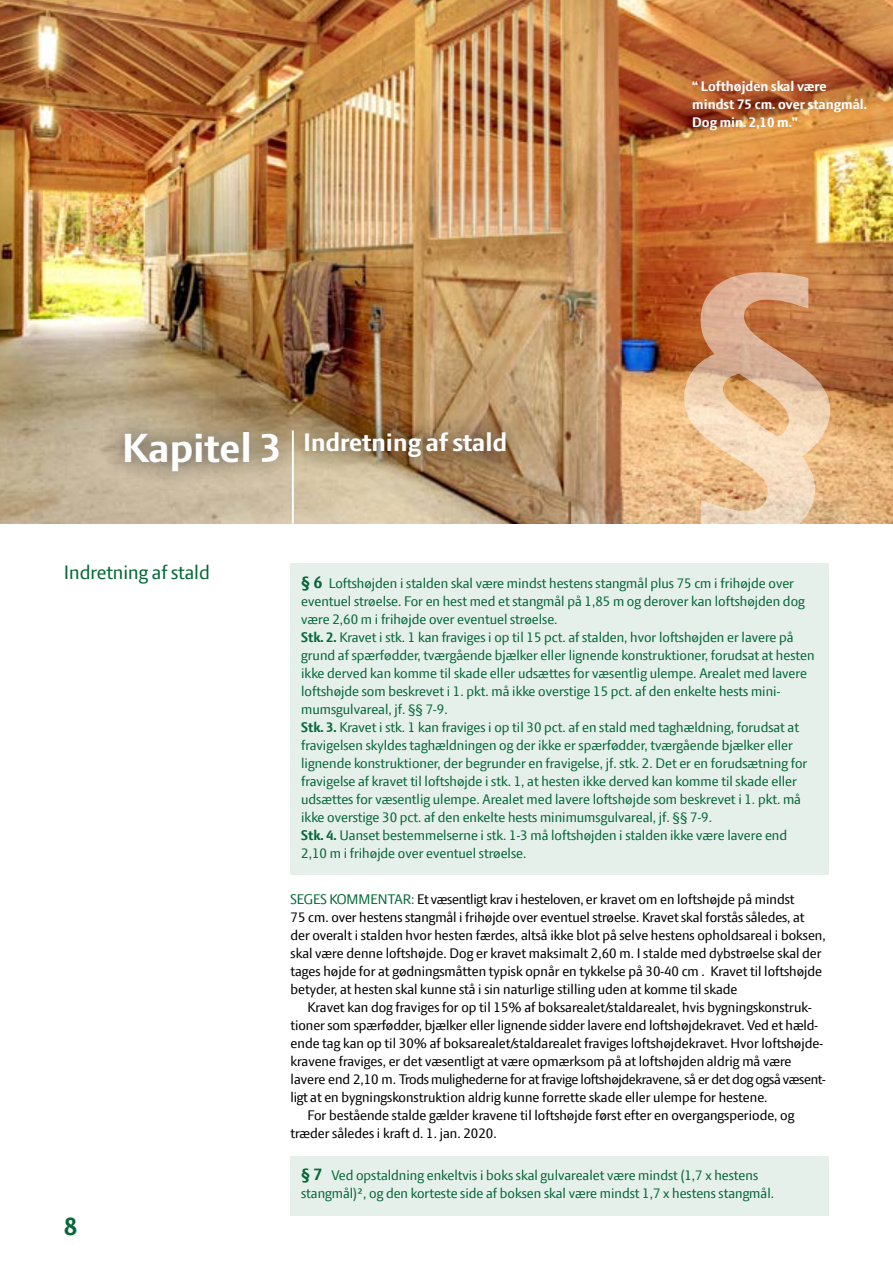
<style>
.page{position:relative;width:893px;height:1263px;background:#fff}
.page>*{position:absolute;margin:0;border:0;box-sizing:border-box;transform-origin:0 0}
.t1{font:700 339.3px "LF Press Sans";color:#fff}
.t2{font:700 27.3px "LF Press Sans";color:#fff}
.t3{font:700 27.3px "LF Press Sans";color:#056839}
.t4{font:21px "LF Press Sans";color:#056839}
.t5{font:15px/18px "LF Press Sans";color:#056839}
.t6{font:15px/18px "LF Press Sans";color:#000}
.t7{font:15px "LF Press Sans";letter-spacing:-.02em;color:#000}
.t8{font:700 15px/18px "LF Press Sans";color:#fff}
.s1{font-size:43.8px}
.s2{font-weight:700;font-size:18px}
.s3{font-weight:700}
.s4{color:#056839}
</style>
<div class="page">
<img style="left:0;top:0;width:892px;height:524px">
<div style="left:281px;top:410px;width:247px;height:70px;background:#000;opacity:.75"></div>
<div style="left:100px;top:410px;width:201px;height:84px;background:#000;opacity:.75"></div>
<hr style="left:292px;top:430px;width:2px;height:94px;background:#fff">
<div style="left:291px;top:563px;width:538px;height:312px;background:#e6f0eb"></div>
<hr style="left:892px;top:0;width:1px;height:524px;background:#edede3">
<div style="left:291px;top:1156px;width:538px;height:59px;background:#e6f0eb"></div>
<h2 class="t2" style="left:122px;top:426px;width:386px"><span class="s1">Kapitel 3</span> Indretning af stald</h2>
<p class="t8" style="left:692px;top:77px;width:176px">“ Lofthøjden skal være mindst 75 cm. over stangmål.<br>Dog min. 2,10 m.”</p>
<h1 class="t1" style="left:672px;top:187px;width:171px">§</h1>
<h3 class="t4" style="left:64px;top:560px;width:148px">Indretning af stald</h3>
<h2 class="t3" style="left:64px;top:1210px;width:15px">8</h2>
<p class="t5" style="left:301px;top:574px;width:515px"><span class="s2">§ 6</span> Loftshøjden i stalden skal være mindst hestens stangmål plus 75 cm i frihøjde over eventuel strøelse. For en hest med et stangmål på 1,85 m og derover kan loftshøjden dog være 2,60 m i frihøjde over eventuel strøelse.<br><span class="s3">Stk. 2.</span> Kravet i stk. 1 kan fraviges i op til 15 pct. af stalden, hvor loftshøjden er lavere på grund af spærfødder, tværgående bjælker eller lignende konstruktioner, forudsat at hesten ikke derved kan komme til skade eller udsættes for væsentlig ulempe. Arealet med lavere loftshøjde som beskrevet i 1. pkt. må ikke overstige 15 pct. af den enkelte hests mini&shy;mumsgulvareal, jf. §§ 7-9.<br><span class="s3">Stk. 3.</span> Kravet i stk. 1 kan fraviges i op til 30 pct. af en stald med taghældning, forudsat at fravigelsen skyldes taghældningen og der ikke er spærfødder, tværgående bjælker eller lignende konstruktioner, der begrunder en fravigelse, jf. stk. 2. Det er en forudsætning for fravigelse af kravet til loftshøjde i stk. 1, at hesten ikke derved kan komme til skade eller udsættes for væsentlig ulempe. Arealet med lavere loftshøjde som beskrevet i 1. pkt. må ikke overstige 30 pct. af den enkelte hests minimumsgulvareal, jf. §§ 7-9.<br><span class="s3">Stk. 4.</span> Uanset bestemmelserne i stk. 1-3 må loftshøjden i stalden ikke være lavere end 2,10 m i frihøjde over eventuel strøelse.</p>
<p class="t6" style="left:291px;top:890px;width:537px"><span class="s4">SEGES KOMMENTAR:</span> Et væsentligt krav i hesteloven, er kravet om en loftshøjde på mindst<br>75 cm. over hestens stangmål i frihøjde over eventuel strøelse. Kravet skal forstås således, at der overalt i stalden hvor hesten færdes, altså ikke blot på selve hestens opholdsareal i boksen, skal være denne loftshøjde. Dog er kravet maksimalt 2,60 m. I stalde med dybstrøelse skal der tages højde for at gødningsmåtten typisk opnår en tykkelse på 30-40 cm . Kravet til loftshøjde betyder, at hesten skal kunne stå i sin naturlige stilling uden at komme til skade</p>
<p class="t6" style="left:308px;top:998px;width:506px">Kravet kan dog fraviges for op til 15% af boksarealet/staldarealet, hvis bygningskonstruk-</p>
<p class="t6" style="left:291px;top:1016px;width:527px">tioner som spærfødder, bjælker eller lignende sidder lavere end loftshøjdekravet. Ved et hæld--</p>
<p class="t6" style="left:291px;top:1034px;width:533px">ende tag kan op til 30% af boksarealet/staldarealet fraviges loftshøjdekravet. Hvor loftshøjde-</p>
<p class="t6" style="left:291px;top:1052px;width:502px">kravene fraviges, er det væsentligt at være opmærksom på at loftshøjden aldrig må være</p>
<p class="t7" style="left:291px;top:1070px;width:536px">lavere end 2,10 m. Trods mulighederne for at fravige loftshøjdekravene, så er det dog også væsent-</p>
<p class="t6" style="left:291px;top:1088px;width:478px">ligt at en bygningskonstruktion aldrig kunne forrette skade eller ulempe for hestene.</p>
<p class="t6" style="left:308px;top:1106px;width:488px">For bestående stalde gælder kravene til loftshøjde først efter en overgangsperiode, og</p>
<p class="t6" style="left:291px;top:1124px;width:208px">træder således i kraft d. 1. jan. 2020.</p>
<p class="t5" style="left:301px;top:1166px;width:474px"><span class="s2">§ 7</span> Ved opstaldning enkeltvis i boks skal gulvarealet være mindst (1,7 x hestens stangmål)², og den korteste side af boksen skal være mindst 1,7 x hestens stangmål.</p>
</div>
